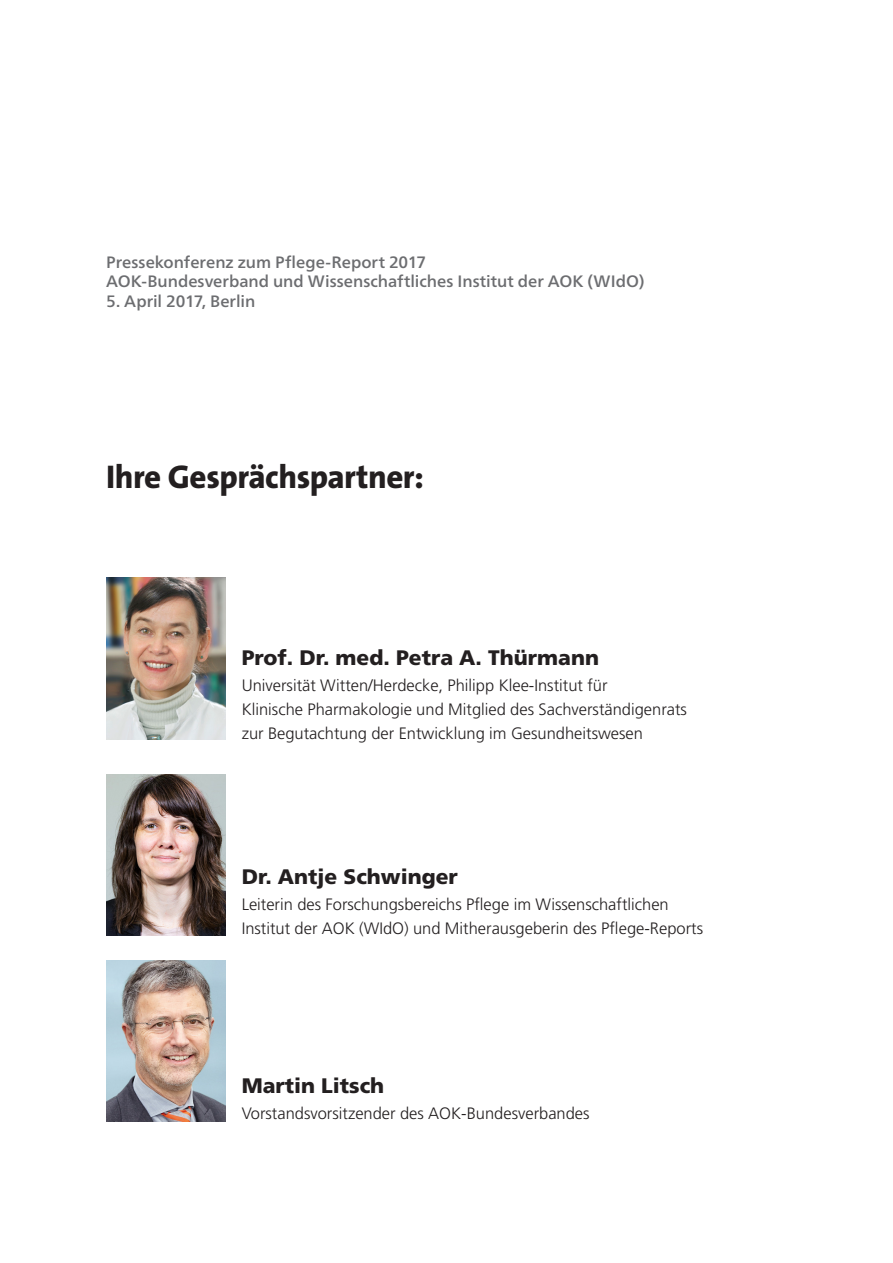
<style>
.page{position:relative;width:893px;height:1263px;background:#fff}
.page>*{position:absolute;margin:0;border:0;box-sizing:border-box;transform-origin:0 0}
.Headline{font:800 33px "The Sans B8";letter-spacing:-.015em;color:#231f20}
.Name{font:900 21px "Frutiger LT";color:#231f20}
.Name_Unterzeile{font:300 16.5px/24px "Frutiger LT";color:#231f20}
._2_-_Veranstaltungsd{font:500 16.5px/19.8px "Frutiger Neue LT Pro";color:#6c6d70}
</style>
<div class="page">
<img style="left:106px;top:578px;width:119px;height:161px">
<img style="left:106px;top:774px;width:119px;height:162px">
<img style="left:106px;top:960px;width:119px;height:161px">
<p class="_2_-_Veranstaltungsd" style="left:106px;top:252px;width:540px">Pressekonferenz zum Pflege-Report 2017<br>AOK-Bundesverband und Wissenschaftliches Institut der AOK (WIdO)</p>
<p class="_2_-_Veranstaltungsd" style="left:106px;top:291px;width:150px">5. April 2017, Berlin</p>
<p class="Headline" style="left:106px;top:459px;width:319px">Ihre Gesprächspartner:</p>
<p class="Name" style="left:242px;top:645px;width:359px">Prof. Dr. med. Petra A. Thürmann</p>
<p class="Name_Unterzeile" style="left:242px;top:673px;width:447px">Universität Witten/Herdecke, Philipp Klee-Institut für<br>Klinische Pharmakologie und Mitglied des Sachverständigenrats zur Begutachtung der Entwicklung im Gesundheitswesen</p>
<p class="Name" style="left:242px;top:864px;width:218px">Dr. Antje Schwinger</p>
<p class="Name_Unterzeile" style="left:242px;top:892px;width:463px">Leiterin des Forschungsbereichs Pflege im Wissenschaftlichen<br>Institut der AOK (WIdO) und Mitherausgeberin des Pflege-Reports</p>
<p class="Name" style="left:242px;top:1073px;width:144px">Martin Litsch</p>
<p class="Name_Unterzeile" style="left:242px;top:1102px;width:349px">Vorstandsvorsitzender des AOK-Bundesverbandes</p>
</div>
